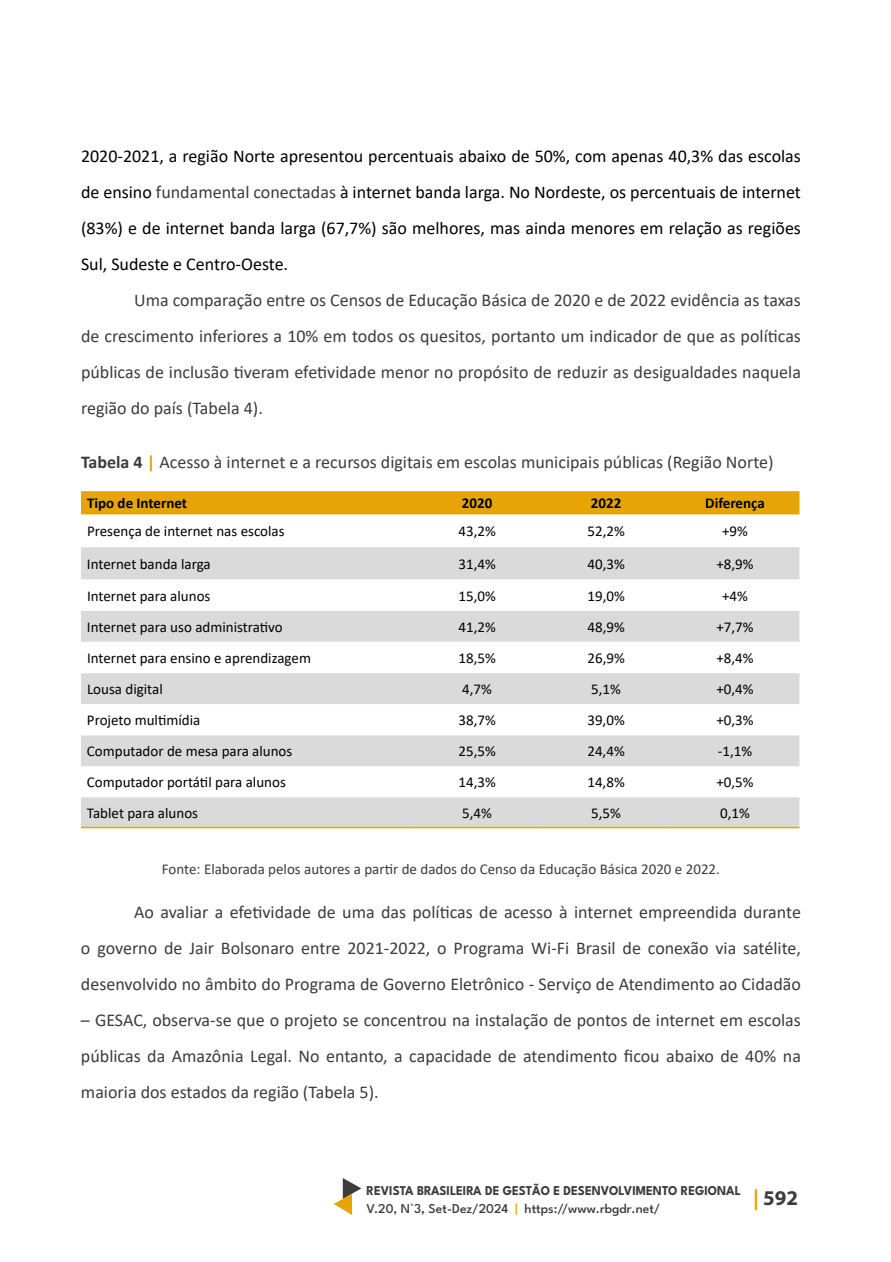
<style>
.page{position:relative;width:891px;height:1262px;background:#fff}
.page>*{position:absolute;margin:0;border:0;box-sizing:border-box;transform-origin:0 0}
.t1{font:700 21px "Myriad Pro";color:#3c3c3b}
.t2{font:18px/36px "Calibri";color:#3c3c3b;text-align:justify}
.t3{font:18px/36px "Calibri";color:#000;text-align:justify}
.t4{font:15px "Calibri";color:#000}
.t5{font:15px "Calibri";color:#3c3c3b}
.t6{font:700 15px "Calibri";color:#000}
.t7{font:700 13.5px/18px "League Spartan";color:#3c3c3b;scale:.94 1}
.s1{color:#3c3c3b}
.s2{font-weight:700}
.s3{font-weight:700;color:#e6a405}
.s4{font-weight:500}
.s5{font-weight:600}
.s6{font-weight:500;color:#e6a405}
.s7{color:#e6a405}
</style>
<div class="page">
<svg style="left:334px;top:1178px;width:27px;height:37px"></svg>
<div style="left:81px;top:491px;width:719px;height:23px;background:#e6a405"></div>
<svg style="left:81px;top:547px;width:719px;height:279px;fill:#dadada"></svg>
<hr style="left:81px;top:826px;width:332px;height:2px;background:#e6a405">
<hr style="left:413px;top:826px;width:129px;height:2px;background:#e6a405">
<hr style="left:542px;top:826px;width:129px;height:2px;background:#e6a405">
<hr style="left:671px;top:826px;width:129px;height:2px;background:#e6a405">
<p class="t3" style="left:81px;top:138px;width:722px">2020-2021, a região Norte apresentou percentuais abaixo de 50%, com apenas 40,3% das escolas de ensino <span class="s1">fundamental conectadas</span> à internet banda larga. No Nordeste, os percentuais de internet (83%) e de internet banda larga (67,7%) são melhores, mas ainda menores em relação as regiões Sul, Sudeste e Centro-Oeste.</p>
<p class="t2" style="left:81px;top:282px;width:721px;text-indent:53px">Uma comparação entre os Censos de Educação Básica de 2020 e de 2022 evidência as taxas de crescimento inferiores a 10% em todos os quesitos, portanto um indicador de que as políticas públicas de inclusão tiveram efetividade menor no propósito de reduzir as desigualdades naquela região do país (Tabela 4).</p>
<p class="t2" style="left:81px;top:444px;width:694px"><span class="s2">Tabela 4</span> <span class="s3">|</span> Acesso à internet e a recursos digitais em escolas municipais públicas (Região Norte)</p>
<p class="t6" style="left:87px;top:493px;width:102px">Tipo de Internet</p>
<p class="t6" style="left:462px;top:493px;width:32px">2020</p>
<p class="t6" style="left:591px;top:493px;width:32px">2022</p>
<p class="t6" style="left:705px;top:493px;width:61px">Diferença</p>
<p class="t4" style="left:87px;top:521px;width:199px">Presença de internet nas escolas</p>
<p class="t4" style="left:459px;top:521px;width:39px">43,2%</p>
<p class="t4" style="left:587px;top:521px;width:39px">52,2%</p>
<p class="t4" style="left:722px;top:521px;width:27px">+9%</p>
<p class="t4" style="left:87px;top:553px;width:125px">Internet banda larga</p>
<p class="t4" style="left:459px;top:553px;width:39px">31,4%</p>
<p class="t4" style="left:587px;top:553px;width:39px">40,3%</p>
<p class="t4" style="left:716px;top:553px;width:39px">+8,9%</p>
<p class="t4" style="left:87px;top:585px;width:125px">Internet para alunos</p>
<p class="t4" style="left:459px;top:585px;width:39px">15,0%</p>
<p class="t4" style="left:587px;top:585px;width:39px">19,0%</p>
<p class="t4" style="left:722px;top:585px;width:27px">+4%</p>
<p class="t4" style="left:87px;top:616px;width:197px">Internet para uso administrativo</p>
<p class="t4" style="left:459px;top:616px;width:39px">41,2%</p>
<p class="t4" style="left:587px;top:616px;width:39px">48,9%</p>
<p class="t4" style="left:716px;top:616px;width:39px">+7,7%</p>
<p class="t4" style="left:87px;top:647px;width:226px">Internet para ensino e aprendizagem</p>
<p class="t4" style="left:459px;top:647px;width:39px">18,5%</p>
<p class="t4" style="left:587px;top:647px;width:39px">26,9%</p>
<p class="t4" style="left:716px;top:647px;width:39px">+8,4%</p>
<p class="t4" style="left:87px;top:679px;width:77px">Lousa digital</p>
<p class="t4" style="left:462px;top:679px;width:31px">4,7%</p>
<p class="t4" style="left:591px;top:679px;width:31px">5,1%</p>
<p class="t4" style="left:716px;top:679px;width:39px">+0,4%</p>
<p class="t4" style="left:87px;top:710px;width:115px">Projeto multimídia</p>
<p class="t4" style="left:458px;top:710px;width:39px">38,7%</p>
<p class="t4" style="left:587px;top:710px;width:39px">39,0%</p>
<p class="t4" style="left:716px;top:710px;width:39px">+0,3%</p>
<p class="t4" style="left:87px;top:741px;width:207px">Computador de mesa para alunos</p>
<p class="t4" style="left:458px;top:741px;width:39px">25,5%</p>
<p class="t4" style="left:587px;top:741px;width:39px">24,4%</p>
<p class="t4" style="left:718px;top:741px;width:36px">-1,1%</p>
<p class="t4" style="left:87px;top:772px;width:200px">Computador portátil para alunos</p>
<p class="t4" style="left:458px;top:772px;width:39px">14,3%</p>
<p class="t4" style="left:587px;top:772px;width:39px">14,8%</p>
<p class="t4" style="left:716px;top:772px;width:39px">+0,5%</p>
<p class="t4" style="left:87px;top:802px;width:113px">Tablet para alunos</p>
<p class="t4" style="left:462px;top:802px;width:31px">5,4%</p>
<p class="t4" style="left:591px;top:802px;width:31px">5,5%</p>
<p class="t4" style="left:720px;top:802px;width:31px">0,1%</p>
<p class="t5" style="left:162px;top:859px;width:560px">Fonte: Elaborada pelos autores a partir de dados do Censo da Educação Básica 2020 e 2022.</p>
<p class="t2" style="left:81px;top:894px;width:722px;text-indent:53px">Ao avaliar a efetividade de uma das políticas de acesso à internet empreendida durante o governo de Jair Bolsonaro entre 2021-2022, o Programa Wi-Fi Brasil de conexão via satélite, desenvolvido no âmbito do Programa de Governo Eletrônico - Serviço de Atendimento ao Cidadão</p>
<p class="t2" style="left:81px;top:1002px;width:721px">– GESAC, observa-se que o projeto se concentrou na instalação de pontos de internet em escolas públicas da Amazônia Legal. No entanto, a capacidade de atendimento ficou abaixo de 40% na maioria dos estados da região (Tabela 5).</p>
<p class="t7" style="left:367px;top:1180px;width:400px">REVISTA BRASILEIRA DE GESTÃO E DESENVOLVIMENTO REGIONAL<br><span class="s4">V.20, N°3</span><span class="s5">,</span> <span class="s4">Set-Dez/2024</span> <span class="s6">|</span> <span class="s4">https://www.rbgdr.net/</span></p>
<p class="t1" style="left:753px;top:1184px;width:47px"><span class="s7">|</span> 592</p>
</div>
